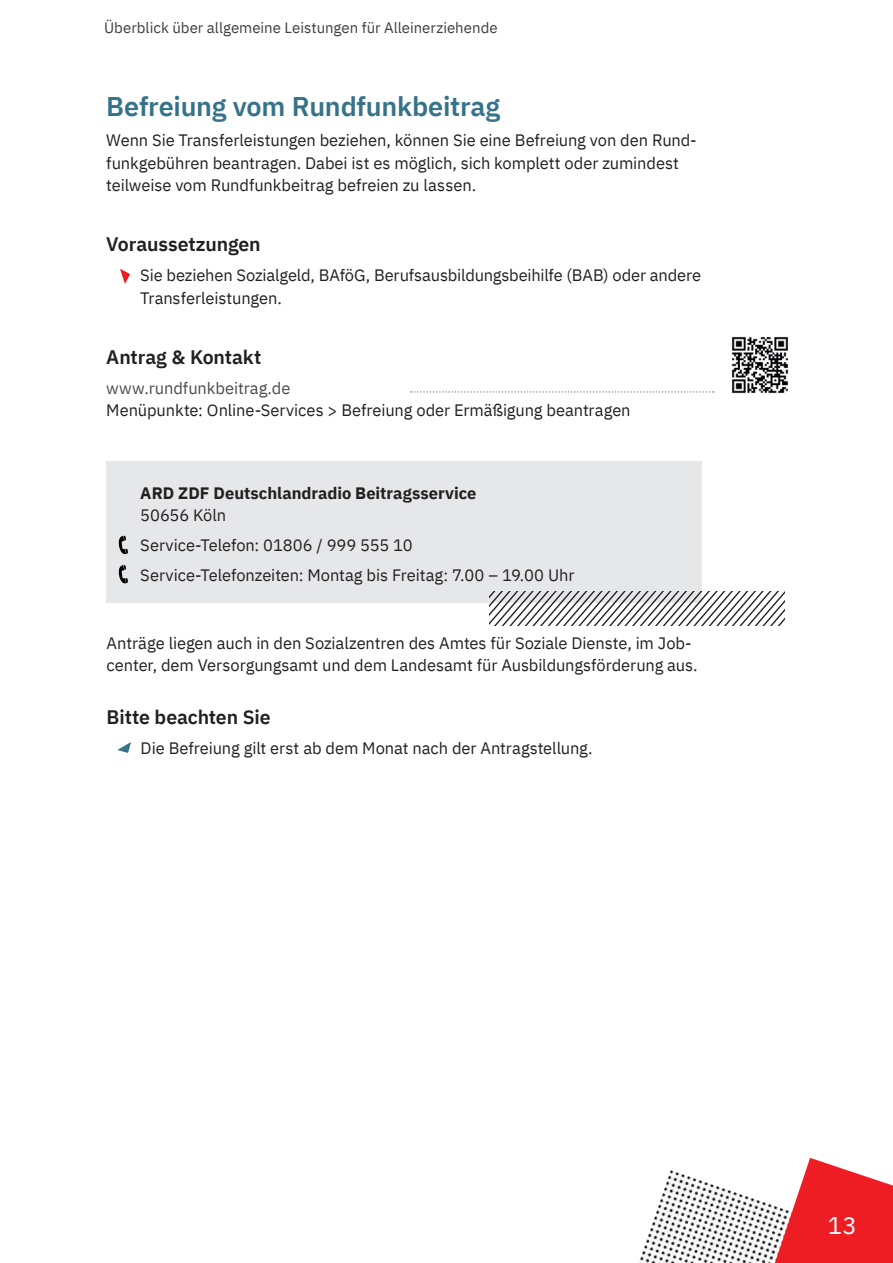
<style>
.page{position:relative;width:893px;height:1263px;background:#fff}
.page>*{position:absolute;margin:0;border:0;box-sizing:border-box;transform-origin:0 0}
.H2-Ueberschrift{font:600 27px "IBM Plex Sans";letter-spacing:-.01em;color:#36738a}
.t1{font:24px "IBM Plex Sans";color:#fff}
.H3-Ueberschrift{font:600 19.5px "IBM Plex Sans";letter-spacing:-.005em;color:#231f20}
.p-Fliesstext{font:16.5px/22.5px "IBM Plex Sans";letter-spacing:-.005em;color:#231f20}
.p-FliesstextAbstand_davor_1{font:16.5px/22.5px "IBM Plex Sans";letter-spacing:-.005em;color:#231f20}
.p-FliesstextAbstand_davor_2{font:700 16.5px "IBM Plex Sans";color:#231f20}
.p-ohne_abstand_-davor{font:16.5px "IBM Plex Sans";color:#4b4c4d}
.p-ohne_absatz{font:16.5px "IBM Plex Sans";letter-spacing:-.005em;color:#231f20}
.t2{font:15px "IBM Plex Sans";color:#3e3e3f}
</style>
<div class="page">
<img style="left:639px;top:1170px;width:105px;height:93px">
<svg style="left:744px;top:1158px;width:149px;height:105px"></svg>
<svg style="left:411px;top:391px;width:303px;height:2px"></svg>
<img style="left:731px;top:336px;width:58px;height:58px">
<svg style="left:120px;top:269px;width:10px;height:15px"></svg>
<div style="left:106px;top:461px;width:596px;height:142px;background:#e6e7e9"></div>
<svg style="left:489px;top:591px;width:295px;height:34px"></svg>
<svg style="left:117px;top:742px;width:14px;height:11px"></svg>
<svg style="left:118px;top:536px;width:10px;height:18px"></svg>
<svg style="left:118px;top:565px;width:10px;height:18px"></svg>
<p class="t2" style="left:104px;top:16px;width:395px">Überblick über allgemeine Leistungen für Alleinerziehende</p>
<h2 class="H2-Ueberschrift" style="left:106px;top:85px;width:395px">Befreiung vom Rundfunkbeitrag</h2>
<p class="p-Fliesstext" style="left:106px;top:128px;width:592px">Wenn Sie Transferleistungen beziehen, können Sie eine Befreiung von den Rund&shy;funkgebühren beantragen. Dabei ist es möglich, sich komplett oder zumindest teilweise vom Rundfunkbeitrag befreien zu lassen.</p>
<h3 class="H3-Ueberschrift" style="left:106px;top:229px;width:156px">Voraussetzungen</h3>
<p class="p-Fliesstext" style="left:140px;top:263px;width:562px;text-indent:-17px">• Sie beziehen Sozialgeld, BAföG, Berufsausbildungsbeihilfe (BAB) oder andere<br>Transferleistungen.</p>
<h3 class="H3-Ueberschrift" style="left:106px;top:342px;width:157px">Antrag &amp; Kontakt</h3>
<p class="p-ohne_abstand_-davor" style="left:106px;top:375px;width:186px">www.rundfunkbeitrag.de</p>
<p class="p-Fliesstext" style="left:106px;top:398px;width:526px">Menüpunkte: Online-Services &gt; Befreiung oder Ermäßigung beantragen</p>
<p class="p-FliesstextAbstand_davor_2" style="left:140px;top:480px;width:338px">ARD ZDF Deutschlandradio Beitragsservice</p>
<p class="p-ohne_absatz" style="left:140px;top:503px;width:87px">50656 Köln</p>
<p class="p-FliesstextAbstand_davor_1" style="left:140px;top:533px;width:274px">Service-Telefon: 01806 / 999 555 10</p>
<p class="p-FliesstextAbstand_davor_1" style="left:140px;top:563px;width:436px">Service-Telefonzeiten: Montag bis Freitag: 7.00 – 19.00 Uhr</p>
<p class="p-FliesstextAbstand_davor_1" style="left:107px;top:630px;width:592px">Anträge liegen auch in den Sozialzentren des Amtes für Soziale Dienste, im Job&shy;center, dem Versorgungsamt und dem Landesamt für Ausbildungsförderung aus.</p>
<h3 class="H3-Ueberschrift" style="left:107px;top:702px;width:165px">Bitte beachten Sie</h3>
<p class="p-Fliesstext" style="left:124px;top:735px;width:470px">• Die Befreiung gilt erst ab dem Monat nach der Antragstellung.</p>
<h2 class="t1" style="left:828px;top:1207px;width:30px">13</h2>
</div>
